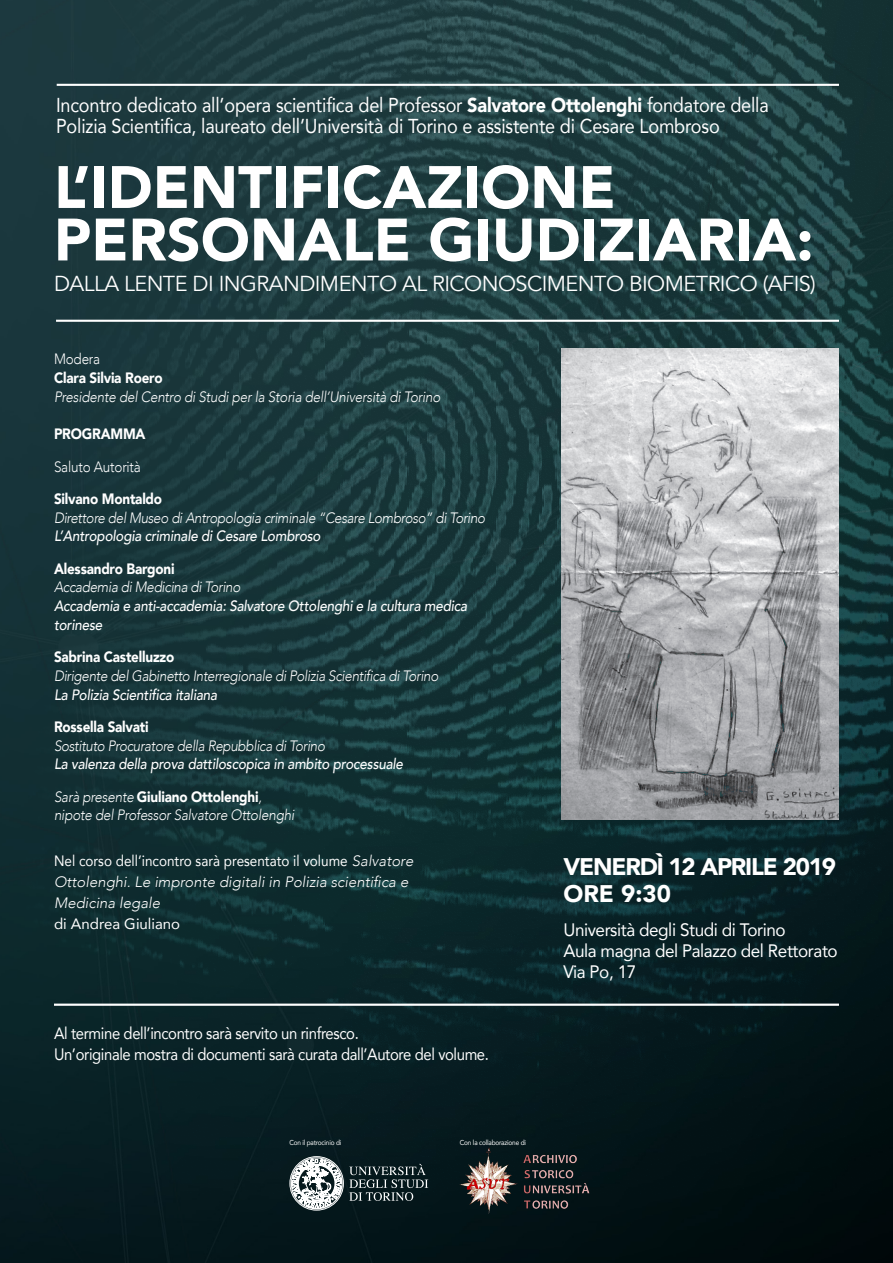
<style>
.page{position:relative;width:893px;height:1263px;background:#fff}
.page>*{position:absolute;margin:0;border:0;box-sizing:border-box;transform-origin:0 0}
.t1{font:900 59.1px/52.5px "Avenir";color:#fff}
.t2{font:900 24px/27px "Avenir";letter-spacing:-.05em;color:#fff}
.t3{font:21.6px "Avenir";letter-spacing:-.025em;color:#fff}
.t4{font:20.1px/21.1px "Avenir";letter-spacing:-.01em;color:#fff;scale:.9 1}
.t5{font:18px "Avenir";letter-spacing:-.025em;color:#fff;scale:.95 1}
.t6{font:16.5px "Avenir";letter-spacing:-.025em;color:#fff;scale:.9 1}
.t7{font:italic 300 15px "Avenir";letter-spacing:-.025em;color:#fff;scale:.9 1}
.t8{font:italic 500 15px/18.8px "Avenir";letter-spacing:-.015em;color:#fff;scale:.9 1}
.t9{font:900 15px "Avenir";letter-spacing:-.015em;color:#fff;scale:.9 1}
.t10{font:italic 300 15px/21px "Avenir";color:#fff}
.t11{font:300 15px "Avenir";letter-spacing:-.015em;color:#fff;scale:.9 1}
.t12{font:15px "Avenir";color:#fff}
.t13{font:7.2px "Avenir";letter-spacing:-.025em;color:#fff;scale:.9 1}
.s1{font-weight:900}
.s2{font-weight:300;font-style:italic}
.s3{font-weight:400;font-style:normal}
</style>
<div class="page">
<img style="left:0;top:1195px;width:893px;height:68px">
<img style="left:0;top:0;width:893px;height:1195px">
<img style="left:562px;top:349px;width:277px;height:470px">
<hr style="left:56px;top:320px;width:783px;height:2px;background:#fff">
<hr style="left:54px;top:1003px;width:785px;height:3px;background:#fff">
<svg style="left:290px;top:1156px;width:138px;height:57px"></svg>
<img style="left:457px;top:1146px;width:145px;height:69px">
<hr style="left:57px;top:84px;width:782px;height:2px;background:#fff">
<p class="t4" style="left:56px;top:94px;width:793px">Incontro dedicato all’opera scientifica del Professor <span class="s1">Salvatore Ottolenghi</span> fondatore della<br>Polizia Scientifica, laureato dell’Università di Torino e assistente di Cesare Lombroso</p>
<p class="t1" style="left:54px;top:160px;width:761px">L’IDENTIFICAZIONE<br>PERSONALE GIUDIZIARIA:</p>
<p class="t3" style="left:54px;top:271px;width:763px">DALLA LENTE DI INGRANDIMENTO AL RICONOSCIMENTO BIOMETRICO (AFIS)</p>
<p class="t11" style="left:54px;top:350px;width:53px">Modera</p>
<p class="t9" style="left:54px;top:365px;width:122px">Clara Silvia Roero</p>
<p class="t7" style="left:54px;top:388px;width:431px">Presidente del Centro di Studi per la Storia dell’Università di Torino</p>
<p class="t9" style="left:54px;top:421px;width:103px">PROGRAMMA</p>
<p class="t11" style="left:54px;top:458px;width:98px">Saluto Autorità</p>
<p class="t9" style="left:54px;top:486px;width:122px">Silvano Montaldo</p>
<p class="t7" style="left:54px;top:509px;width:481px">Direttore del Museo di Antropologia criminale “Cesare Lombroso” di Torino</p>
<p class="t8" style="left:54px;top:527px;width:298px">L’Antropologia criminale di Cesare Lombroso</p>
<p class="t9" style="left:54px;top:556px;width:135px">Alessandro Bargoni</p>
<p class="t7" style="left:54px;top:578px;width:209px">Accademia di Medicina di Torino</p>
<p class="t8" style="left:54px;top:597px;width:460px">Accademia e anti-accademia: Salvatore Ottolenghi e la cultura medica torinese</p>
<p class="t9" style="left:54px;top:644px;width:135px">Sabrina Castelluzzo</p>
<p class="t7" style="left:54px;top:667px;width:429px">Dirigente del Gabinetto Interregionale di Polizia Scientifica di Torino</p>
<p class="t8" style="left:54px;top:685px;width:183px">La Polizia Scientifica italiana</p>
<p class="t9" style="left:54px;top:714px;width:107px">Rossella Salvati</p>
<p class="t7" style="left:54px;top:737px;width:303px">Sostituto Procuratore della Repubblica di Torino</p>
<p class="t8" style="left:54px;top:755px;width:389px">La valenza della prova dattiloscopica in ambito processuale</p>
<p class="t9" style="left:54px;top:784px;width:232px"><span class="s2">Sarà presente</span> Giuliano Ottolenghi<span class="s2">,</span></p>
<p class="t7" style="left:54px;top:806px;width:268px">nipote del Professor Salvatore Ottolenghi</p>
<p class="t10" style="left:54px;top:850px;width:361px"><span class="s3">Nel corso dell’incontro sarà presentato il volume</span> Salvatore<br>Ottolenghi. Le impronte digitali in Polizia scientifica e<br>Medicina legale</p>
<p class="t12" style="left:54px;top:911px;width:128px">di Andrea Giuliano</p>
<p class="t6" style="left:54px;top:1020px;width:340px">Al termine dell’incontro sarà servito un rinfresco.</p>
<p class="t6" style="left:54px;top:1041px;width:485px">Un’originale mostra di documenti sarà curata dall’Autore del volume.</p>
<p class="t13" style="left:289px;top:1137px;width:59px">Con il patrocinio di</p>
<p class="t13" style="left:460px;top:1137px;width:75px">Con la collaborazione di</p>
<p class="t2" style="left:563px;top:852px;width:274px">VENERDÌ 12 APRILE 2019<br>ORE 9:30</p>
<p class="t5" style="left:563px;top:915px;width:235px">Università degli Studi di Torino</p>
<p class="t5" style="left:563px;top:936px;width:290px">Aula magna del Palazzo del Rettorato</p>
<p class="t5" style="left:563px;top:957px;width:78px">Via Po, 17</p>
</div>
